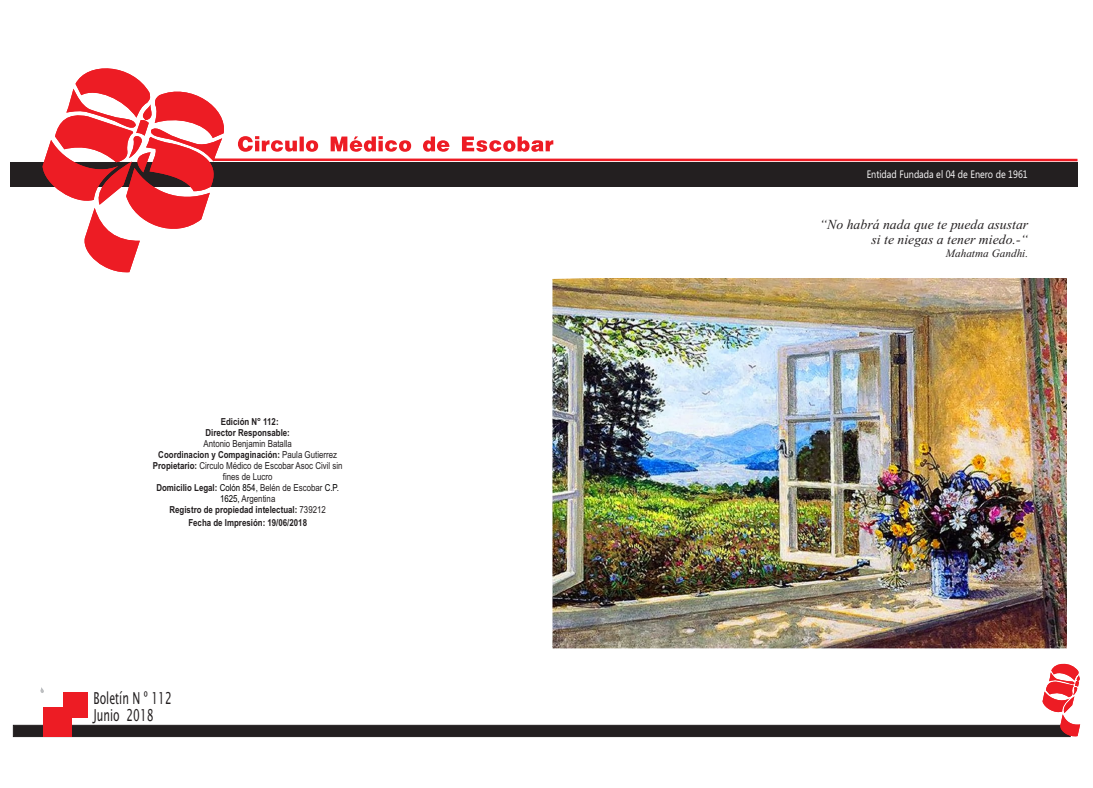
<style>
.page{position:relative;width:1093px;height:788px;background:#fff}
.page>*{position:absolute;margin:0;border:0;box-sizing:border-box;transform-origin:0 0}
.t1{font:16.38px/17px "Lucida Sans Unicode";color:#231f20;scale:.65 1}
.t2{font:italic 13.75px/15.2px "Times New Roman";color:#231f20;text-align:right}
.t3{font:italic 11.25px "Times New Roman";color:#231f20}
.t4{font:10.75px "Ebrima";color:#fff;scale:.84 1}
.t5{font:9.62px/11px "Arial Narrow";color:#231f20;text-align:center}
.t6{font:700 9.62px/11px "Arial Narrow";color:#231f20;text-align:center}
.s1{font-weight:700}
.s2{color:#000}
</style>
<div class="page">
<div style="left:11px;top:162px;width:1067px;height:24px;background:#231f20"></div>
<svg style="left:43px;top:68px;width:185px;height:205px"></svg>
<hr style="left:214px;top:158px;width:863px;height:3px;background:#ed1c24">
<svg style="left:238px;top:136px;width:315px;height:16px"></svg>
<svg style="left:13px;top:664px;width:1067px;height:73px"></svg>
<img style="left:552px;top:278px;width:515px;height:386px">
<p class="t6" style="left:205px;top:417px;width:86px">Edición N° 112:<br>Director Responsable:</p>
<p class="t5" style="left:153px;top:439px;width:191px">Antonio Benjamin Batalla<br><span class="s1">Coordinacion y Compaginación:</span> Paula Gutierrez <span class="s1">Propietario:</span> Circulo Médico de Escobar Asoc Civil sin fines de Lucro<br><span class="s1">Domicilio Legal:</span> <span class="s2">Colón 854,</span> Belén de Escobar <span class="s2">C.P.<br>1625,</span> Argentina<br><span class="s1">Registro de propiedad intelectual:</span> 739212</p>
<p class="t6" style="left:188px;top:518px;width:120px">Fecha de Impresión: 19/06/2018</p>
<h1 class="t1" style="left:94px;top:691px;width:122px">Boletín N º 112<br>Junio 2018</h1>
<p class="t4" style="left:866px;top:170px;width:193px">Entidad Fundada el 04 de Enero de 1961</p>
<h2 class="t2" style="left:819px;top:218px;width:210px">“No habrá nada que te pueda asustar si te niegas a tener miedo.-“</h2>
<p class="t3" style="left:945px;top:249px;width:84px">Mahatma Gandhi.</p>
</div>
